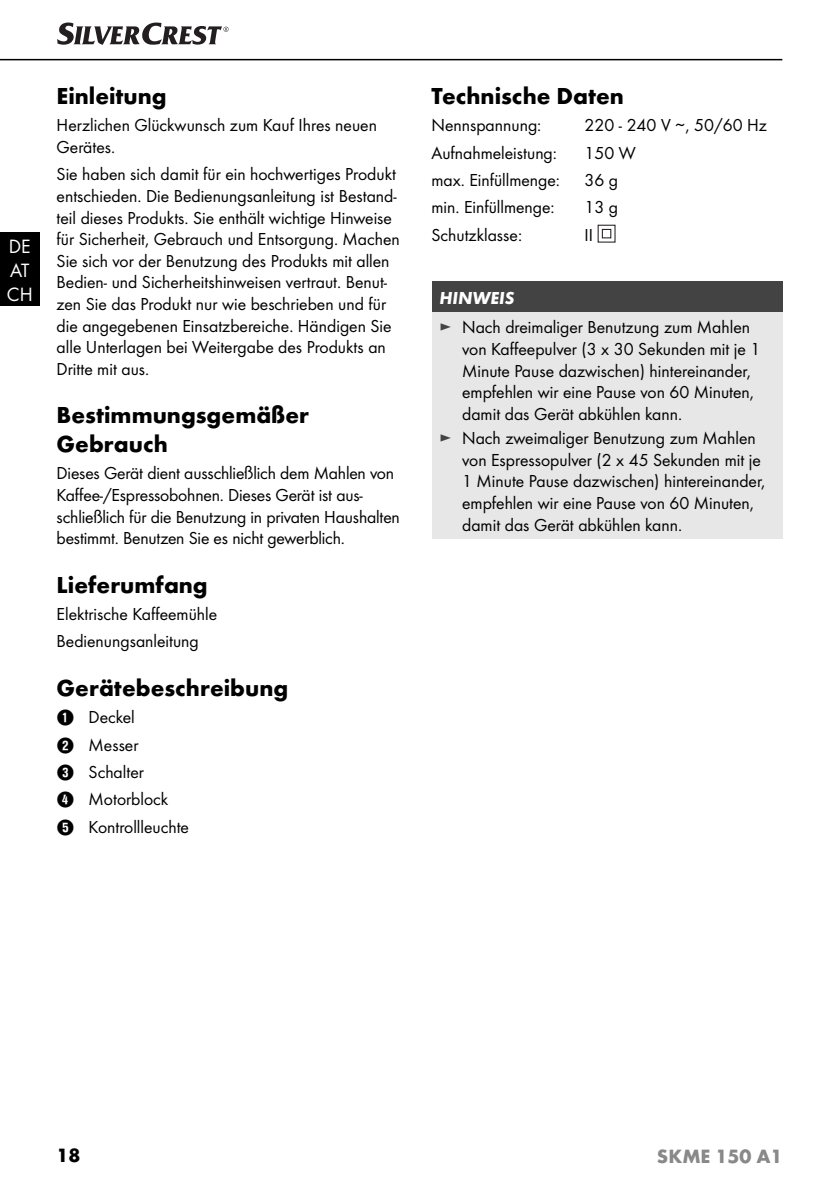
<style>
.page{position:relative;width:839px;height:1191px;background:#fff}
.page>*{position:absolute;margin:0;border:0;box-sizing:border-box;transform-origin:0 0}
.t1{font:700 24px/28.8px "Futura";color:#000}
.t2{font:700 20px "Futura";color:#898989}
.t3{font:20px/24px "Futura Boo";color:#fff}
.t4{font:700 20px "Futura";color:#000}
.t5{font:18px/21.6px "Futura Boo";color:#000}
.t6{font:italic 700 18px "Futura";color:#fff}
.s1{font-family:"Hako PI Nummern"}
.s2{color:#434343}
</style>
<div class="page">
<hr style="left:0;top:59px;width:782px;height:1px;background:#000">
<div style="left:0;top:233px;width:40px;height:73px;background:#000"></div>
<svg style="left:57px;top:23px;width:172px;height:22px"></svg>
<div style="left:602px;top:229px;width:9px;height:9px;border:1px solid #231f20"></div>
<div style="left:431px;top:282px;width:351px;height:30px;background:#434343"></div>
<div style="left:431px;top:312px;width:351px;height:227px;background:#e7e7e7"></div>
<p class="t3" style="left:7px;top:235px;width:27px">DE<br>AT<br>CH</p>
<h1 class="t1" style="left:57px;top:84px;width:111px">Einleitung</h1>
<p class="t5" style="left:57px;top:116px;width:322px">Herzlichen Glückwunsch zum Kauf Ihres neuen<br>Gerätes.</p>
<p class="t5" style="left:57px;top:164px;width:345px">Sie haben sich damit für ein hochwertiges Produkt entschieden. Die Bedienungsanleitung ist Bestand&shy;teil dieses Produkts. Sie enthält wichtige Hinweise für Sicherheit, Gebrauch und Entsorgung. Machen Sie sich vor der Benutzung des Produkts mit allen Bedien- und Sicherheitshinweisen vertraut. Benut&shy;zen Sie das Produkt nur wie beschrieben und für die angegebenen Einsatzbereiche. Händigen Sie alle Unterlagen bei Weitergabe des Produkts an Dritte mit aus.</p>
<h1 class="t1" style="left:57px;top:403px;width:254px">Bestimmungsgemäßer<br>Gebrauch</h1>
<p class="t5" style="left:57px;top:464px;width:345px">Dieses Gerät dient ausschließlich dem Mahlen von Kaffee-/Espressobohnen. Dieses Gerät ist aus&shy;schließlich für die Benutzung in privaten Haushalten bestimmt. Benutzen Sie es nicht gewerblich.</p>
<h1 class="t1" style="left:57px;top:572px;width:153px">Lieferumfang</h1>
<p class="t5" style="left:57px;top:601px;width:162px;line-height:27.2px">Elektrische Kaffeemühle<br>Bedienungsanleitung</p>
<h1 class="t1" style="left:57px;top:676px;width:233px">Gerätebeschreibung</h1>
<p class="t5" style="left:57px;top:705px;width:134px;line-height:27.2px"><span class="s1">1</span> Deckel<br><span class="s1">2</span> Messer<br><span class="s1">3</span> Schalter<br><span class="s1">4</span> Motorblock<br><span class="s1">5</span> Kontrollleuchte</p>
<h1 class="t1" style="left:431px;top:84px;width:194px">Technische Daten</h1>
<p class="t5" style="left:431px;top:116px;width:111px">Nennspannung:</p>
<p class="t5" style="left:585px;top:116px;width:184px">220 - 240 V ∼, 50/60 Hz</p>
<p class="t5" style="left:431px;top:143px;width:127px">Aufnahmeleistung:</p>
<p class="t5" style="left:585px;top:143px;width:53px">150 W</p>
<p class="t5" style="left:431px;top:170px;width:130px">max. Einfüllmenge:</p>
<p class="t5" style="left:585px;top:170px;width:35px">36 g</p>
<p class="t5" style="left:431px;top:197px;width:125px">min. Einfüllmenge:</p>
<p class="t5" style="left:585px;top:197px;width:35px">13 g</p>
<p class="t5" style="left:431px;top:225px;width:92px">Schutzklasse:</p>
<p class="t5" style="left:585px;top:225px;width:10px">II</p>
<p class="t6" style="left:439px;top:291px;width:76px">HINWEIS</p>
<p class="t5" style="left:462px;top:317px;width:300px;text-indent:-23px"><span class="s2">►</span> Nach dreimaliger Benutzung zum Mahlen von Kaffeepulver (3 x 30 Sekunden mit je 1<br>Minute Pause dazwischen) hintereinander, empfehlen wir eine Pause von 60 Minuten, damit das Gerät abkühlen kann.</p>
<p class="t5" style="left:462px;top:428px;width:305px;text-indent:-23px"><span class="s2">►</span> Nach zweimaliger Benutzung zum Mahlen von Espressopulver (2 x 45 Sekunden mit je 1 Minute Pause dazwischen) hintereinander, empfehlen wir eine Pause von 60 Minuten, damit das Gerät abkühlen kann.</p>
<p class="t4" style="left:57px;top:1148px;width:25px">18</p>
<p class="t2" style="left:657px;top:1148px;width:127px">SKME 150 A1</p>
</div>
